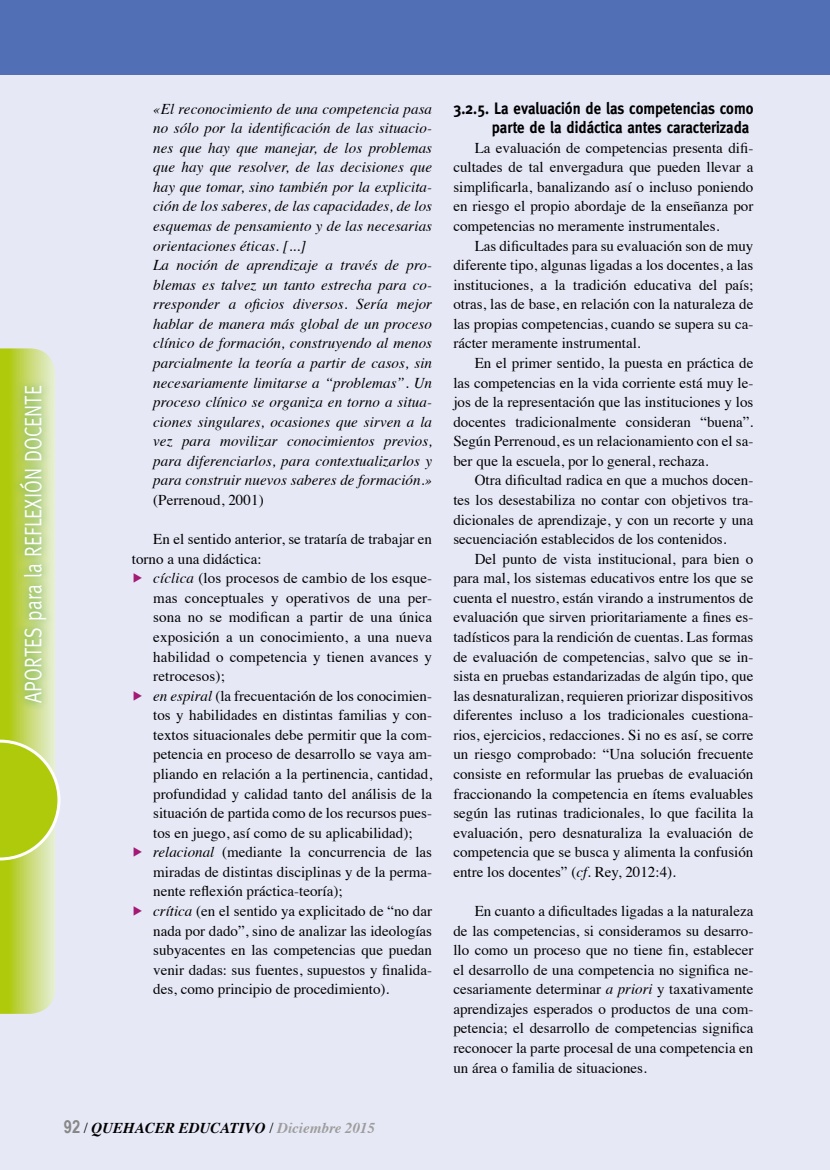
<style>
.page{position:relative;width:830px;height:1170px;background:#fff}
.page>*{position:absolute;margin:0;border:0;box-sizing:border-box;transform-origin:0 0}
.t1{font:24px "Meta";color:#fff;scale:.8 1}
.t2{font:700 16.5px/19.5px "Meta";color:#000;text-align:right;scale:.9 1}
.t3{font:15px/19.5px "Times";color:#000;text-align:justify}
.t4{font:italic 15px/19.5px "Times";letter-spacing:.005em;color:#000}
.t5{font:italic 700 15px "Times";color:#000}
.s1{color:#a31a75}
.s2{font-style:italic}
.s3{font-family:"Arial Narrow";font-style:normal;font-size:18px;color:#878787}
.s4{font-weight:400;font-style:normal}
.s5{color:#9d9d9c}
</style>
<div class="page">
<div style="left:0;top:0;width:829px;height:1169px;background:#e6e8f6"></div>
<div style="left:0;top:0;width:829px;height:74px;background:#516fb4"></div>
<svg style="left:0;top:348px;width:60px;height:665px;background:#c4d65f"></svg>
<div style="left:12px;top:378px;width:43px;height:333px;background:#007b3d;opacity:.6"></div>
<h1 class="t1" style="left:19px;top:702px;width:396px;rotate:-90deg">Aportes para la Reflexi ón Docente</h1>
<h1 class="t1" style="left:19px;top:450px;width:80px;rotate:-90deg">e</h1>
<h1 class="t1" style="left:19px;top:830px;width:359px;rotate:-90deg">Área del Conocimiento Matemático</h1>
<p class="t4" style="left:153px;top:98px;width:280px">«El reconocimiento de una competencia pasa no sólo por la identificación de las situacio&shy;nes que hay que manejar, de los problemas que hay que resolver, de las decisiones que hay que tomar, sino también por la explicita&shy;ción de los saberes, de las capacidades, de los esquemas de pensamiento y de las necesarias orientaciones éticas. [...]<br>La noción de aprendizaje a través de pro&shy;blemas es talvez un tanto estrecha para co&shy;rresponder a oficios diversos. Sería mejor hablar de manera más global de un proceso clínico de formación, construyendo al menos parcialmente la teoría a partir de casos, sin necesariamente limitarse a “problemas”. Un proceso clínico se organiza en torno a situa&shy;ciones singulares, ocasiones que sirven a la vez para movilizar conocimientos previos, para diferenciarlos, para contextualizarlos y para construir nuevos saberes de formación.»</p>
<p class="t3" style="left:153px;top:489px;width:112px">(Perrenoud, 2001)</p>
<p class="t3" style="left:153px;top:528px;width:280px">En el sentido anterior, se trataría de trabajar en</p>
<p class="t3" style="left:132px;top:547px;width:131px">torno a una didáctica:</p>
<p class="t3" style="left:132px;top:567px;width:301px"><span class="s1">▶</span> <span class="s2">cíclica</span> (los procesos de cambio de los esque-</p>
<p class="t3" style="left:153px;top:586px;width:280px">mas conceptuales y operativos de una per-</p>
<p class="t3" style="left:153px;top:606px;width:280px">sona no se modifican a partir de una única</p>
<p class="t3" style="left:153px;top:626px;width:280px">exposición a un conocimiento, a una nueva</p>
<p class="t3" style="left:153px;top:645px;width:280px">habilidad o competencia y tienen avances y</p>
<p class="t3" style="left:153px;top:665px;width:73px">retrocesos);</p>
<p class="t3" style="left:132px;top:684px;width:301px"><span class="s1">▶</span> <span class="s2">en espiral</span> (la frecuentación de los conocimien-</p>
<p class="t3" style="left:153px;top:704px;width:280px">tos y habilidades en distintas familias y con-</p>
<p class="t3" style="left:153px;top:723px;width:280px">textos situacionales debe permitir que la com-</p>
<p class="t3" style="left:153px;top:743px;width:280px">petencia en proceso de desarrollo se vaya am-</p>
<p class="t3" style="left:153px;top:762px;width:280px">pliando en relación a la pertinencia, cantidad,</p>
<p class="t3" style="left:153px;top:782px;width:280px">profundidad y calidad tanto del análisis de la</p>
<p class="t3" style="left:153px;top:802px;width:280px">situación de partida como de los recursos pues-</p>
<p class="t3" style="left:153px;top:821px;width:261px">tos en juego, así como de su aplicabilidad);</p>
<p class="t3" style="left:132px;top:841px;width:301px"><span class="s1">▶</span> <span class="s2">relacional</span> (mediante la concurrencia de las</p>
<p class="t3" style="left:153px;top:860px;width:280px">miradas de distintas disciplinas y de la perma-</p>
<p class="t3" style="left:153px;top:880px;width:191px">nente reflexión práctica-teoría);</p>
<p class="t3" style="left:132px;top:899px;width:301px"><span class="s1">▶</span> <span class="s2">crítica</span> (en el sentido ya explicitado de “no dar</p>
<p class="t3" style="left:153px;top:919px;width:280px">nada por dado”, sino de analizar las ideologías</p>
<p class="t3" style="left:153px;top:939px;width:280px">subyacentes en las competencias que puedan</p>
<p class="t3" style="left:153px;top:958px;width:280px">venir dadas: sus fuentes, supuestos y finalida-</p>
<p class="t3" style="left:153px;top:978px;width:237px">des, como principio de procedimiento).</p>
<p class="t5" style="left:64px;top:1113px;width:313px"><span class="s3">92</span> <span class="s4">/</span> QUEHACER EDUCATIVO <span class="s4">/</span> <span class="s5">Diciembre 2015</span></p>
<p class="t2" style="left:453px;top:98px;width:334px">3.2.5. La evaluación de las competencias como parte de la didáctica antes caracterizada</p>
<p class="t3" style="left:453px;top:137px;width:301px;text-indent:21px">La evaluación de competencias presenta difi&shy;cultades de tal envergadura que pueden llevar a simplificarla, banalizando así o incluso poniendo en riesgo el propio abordaje de la enseñanza por competencias no meramente instrumentales.</p>
<p class="t3" style="left:453px;top:234px;width:301px;text-indent:21px">Las dificultades para su evaluación son de muy diferente tipo, algunas ligadas a los docentes, a las instituciones, a la tradición educativa del país; otras, las de base, en relación con la naturaleza de las propias competencias, cuando se supera su ca&shy;rácter meramente instrumental.</p>
<p class="t3" style="left:453px;top:352px;width:301px;text-indent:21px">En el primer sentido, la puesta en práctica de las competencias en la vida corriente está muy le&shy;jos de la representación que las instituciones y los docentes tradicionalmente consideran “buena”.<br>Según Perrenoud, es un relacionamiento con el sa&shy;ber que la escuela, por lo general, rechaza.</p>
<p class="t3" style="left:453px;top:469px;width:301px;text-indent:21px">Otra dificultad radica en que a muchos docen&shy;tes los desestabiliza no contar con objetivos tra&shy;dicionales de aprendizaje, y con un recorte y una secuenciación establecidos de los contenidos.</p>
<p class="t3" style="left:453px;top:547px;width:301px;text-indent:21px">Del punto de vista institucional, para bien o para mal, los sistemas educativos entre los que se cuenta el nuestro, están virando a instrumentos de evaluación que sirven prioritariamente a fines es&shy;tadísticos para la rendición de cuentas. Las formas de evaluación de competencias, salvo que se in&shy;sista en pruebas estandarizadas de algún tipo, que las desnaturalizan, requieren priorizar dispositivos diferentes incluso a los tradicionales cuestiona&shy;rios, ejercicios, redacciones. Si no es así, se corre un riesgo comprobado: “Una solución frecuente consiste en reformular las pruebas de evaluación fraccionando la competencia en ítems evaluables según las rutinas tradicionales, lo que facilita la evaluación, pero desnaturaliza la evaluación de competencia que se busca y alimenta la confusión entre los docentes” (<span class="s2">cf.</span> Rey, 2012:4).</p>
<p class="t3" style="left:453px;top:899px;width:301px;text-indent:21px">En cuanto a dificultades ligadas a la naturaleza de las competencias, si consideramos su desarro&shy;llo como un proceso que no tiene fin, establecer el desarrollo de una competencia no significa ne&shy;cesariamente determinar <span class="s2">a priori</span> y taxativamente aprendizajes esperados o productos de una com&shy;petencia; el desarrollo de competencias significa reconocer la parte procesal de una competencia en un área o familia de situaciones.</p>
</div>
